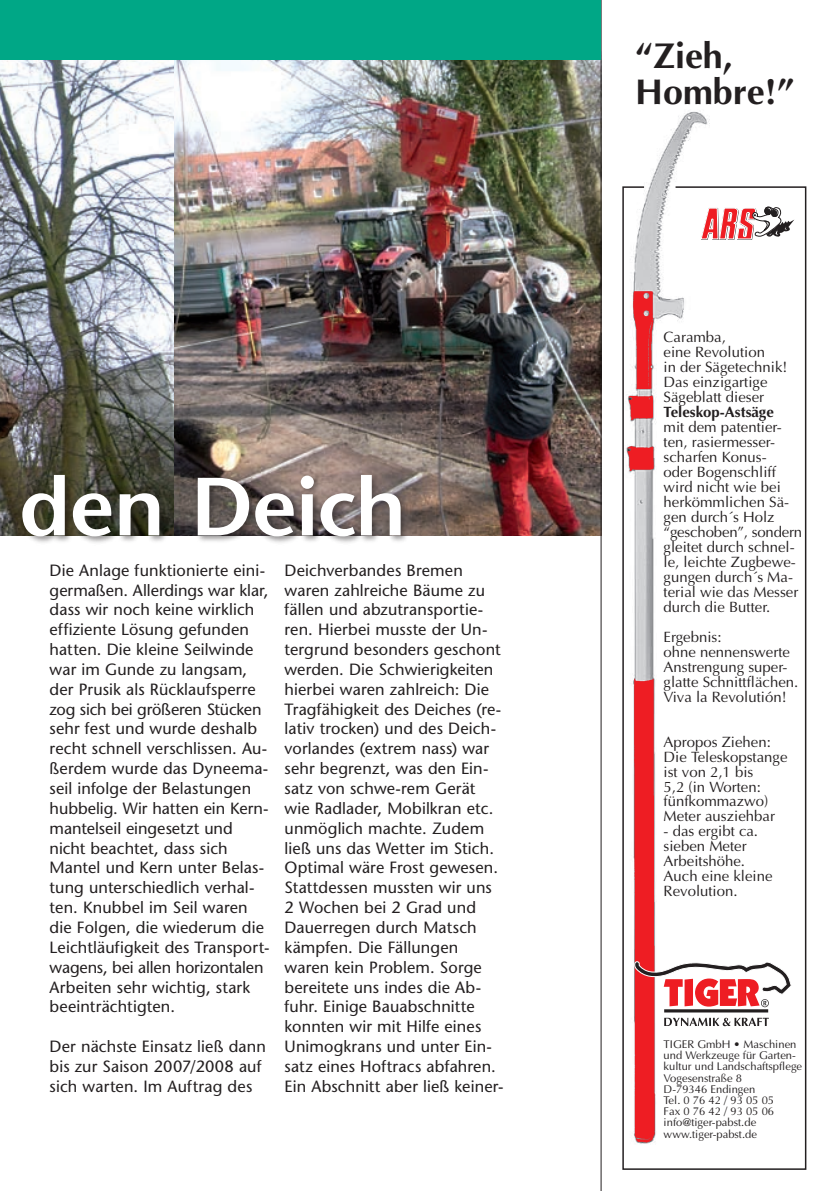
<style>
.page{position:relative;width:829px;height:1191px;background:#fff}
.page>*{position:absolute;margin:0;border:0;box-sizing:border-box;transform-origin:0 0}
.t1{font:600 82.25px "Stone Sans";letter-spacing:-.01em;color:#fff}
.t2{font:700 35.88px/35.9px "Optima";color:#231f20}
.t3{font:16.28px/19.8px "Stone Sans";letter-spacing:.005em;color:#231f20}
.t4{font:15.05px/15px "Optima";color:#231f20}
.t5{font:700 15.05px "Optima";color:#231f20}
.t6{font:11.2px/11.2px "Optima";color:#231f20}
</style>
<div class="page">
<img style="left:0;top:60px;width:175px;height:411px">
<img style="left:175px;top:51px;width:427px;height:485px">
<img style="left:650px;top:111px;width:59px;height:75px">
<svg style="left:622px;top:186px;width:185px;height:984px"></svg>
<svg style="left:700px;top:206px;width:95px;height:35px"></svg>
<svg style="left:633px;top:960px;width:159px;height:66px"></svg>
<hr style="left:600px;top:0;width:1px;height:1191px;background:#231f20">
<div style="left:0;top:0;width:600px;height:60px;background:#00a786"></div>
<div style="left:0;top:471px;width:409px;height:75px;background:#231f20;opacity:.5"></div>
<h1 class="t1" style="left:19px;top:455px;width:388px">den Deich</h1>
<p class="t3" style="left:50px;top:560px;width:220px">Die Anlage funktionierte eini&shy;germaßen. Allerdings war klar, dass wir noch keine wirklich effiziente Lösung gefunden hatten. Die kleine Seilwinde war im Gunde zu langsam, der Prusik als Rücklaufsperre zog sich bei größeren Stücken sehr fest und wurde deshalb recht schnell verschlissen. Au&shy;ßerdem wurde das Dyneema&shy;seil infolge der Belastungen hubbelig. Wir hatten ein Kern&shy;mantelseil eingesetzt und nicht beachtet, dass sich<br>Mantel und Kern unter Belas&shy;tung unterschiedlich verhal&shy;ten. Knubbel im Seil waren die Folgen, die wiederum die<br>Leichtläufigkeit des Transport&shy;wagens, bei allen horizontalen<br>Arbeiten sehr wichtig, stark beeinträchtigten.</p>
<p class="t3" style="left:50px;top:1036px;width:218px">Der nächste Einsatz ließ dann bis zur Saison 2007/2008 auf sich warten. Im Auftrag des</p>
<p class="t3" style="left:284px;top:560px;width:220px">Deichverbandes Bremen waren zahlreiche Bäume zu fällen und abzutransportie&shy;ren. Hierbei musste der Un&shy;tergrund besonders geschont werden. Die Schwierigkeiten hierbei waren zahlreich: Die<br>Tragfähigkeit des Deiches (re&shy;lativ trocken) und des Deich&shy;vorlandes (extrem nass) war sehr begrenzt, was den Ein&shy;satz von schwe-rem Gerät wie Radlader, Mobilkran etc. unmöglich machte. Zudem ließ uns das Wetter im Stich.<br>Optimal wäre Frost gewesen.<br>Stattdessen mussten wir uns<br>2 Wochen bei 2 Grad und<br>Dauerregen durch Matsch kämpfen. Die Fällungen waren kein Problem. Sorge bereitete uns indes die Ab&shy;fuhr. Einige Bauabschnitte konnten wir mit Hilfe eines<br>Unimogkrans und unter Ein&shy;satz eines Hoftracs abfahren.<br>Ein Abschnitt aber ließ keiner-</p>
<h2 class="t2" style="left:635px;top:39px;width:161px">“Zieh,<br>Hombre!”</h2>
<p class="t4" style="left:663px;top:330px;width:125px">Caramba,<br>eine Revolution<br>in der Sägetechnik!<br>Das einzigartige<br>Sägeblatt dieser</p>
<p class="t5" style="left:663px;top:403px;width:112px">Teleskop-Astsäge</p>
<p class="t4" style="left:663px;top:420px;width:140px">mit dem patentier&shy;ten, rasiermesser&shy;scharfen Konus-<br>oder Bogenschliff wird nicht wie bei herkömmlichen Sä&shy;gen durch´s Holz “geschoben”, sondern gleitet durch schnel&shy;le, leichte Zugbewe&shy;gungen durch´s Ma&shy;terial wie das Messer durch die Butter.</p>
<p class="t4" style="left:663px;top:629px;width:136px">Ergebnis:<br>ohne nennenswerte<br>Anstrengung super&shy;glatte Schnittflächen.<br>Viva la Revolutión!</p>
<p class="t4" style="left:663px;top:734px;width:125px">Apropos Ziehen:<br>Die Teleskopstange ist von 2,1 bis<br>5,2 (in Worten: fünfkommazwo)<br>Meter ausziehbar</p>
<p class="t4" style="left:663px;top:824px;width:110px">- das ergibt ca. sieben Meter<br>Arbeitshöhe.<br>Auch eine kleine<br>Revolution.</p>
<p class="t6" style="left:663px;top:1038px;width:140px">TIGER GmbH • Maschinen und Werkzeuge für Garten&shy;kultur und Landschaftspflege<br>Vogesenstraße 8<br>D-79346 Endingen<br>Tel. 0 76 42 / 93 05 05<br>Fax 0 76 42 / 93 05 06 info@tiger-pabst.de www.tiger-pabst.de</p>
</div>
